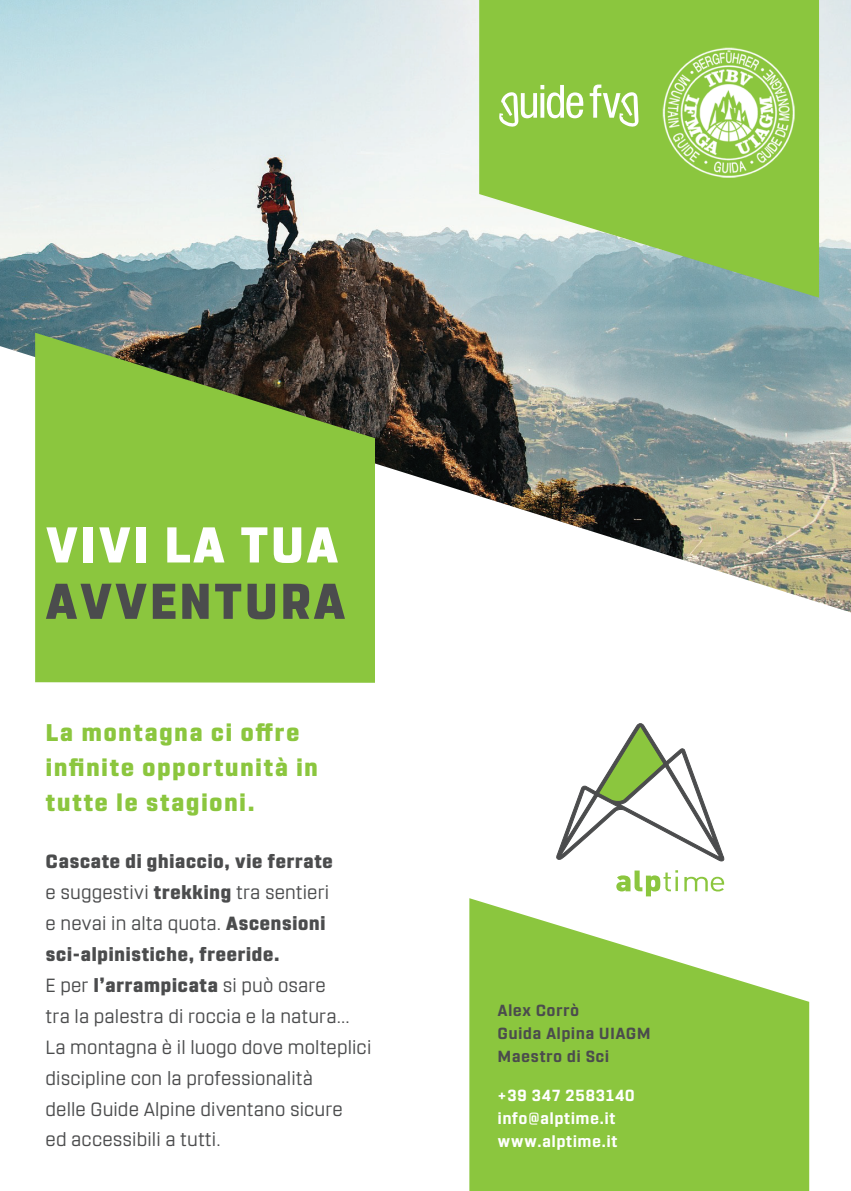
<style>
.page{position:relative;width:851px;height:1191px;background:#fff}
.page>*{position:absolute;margin:0;border:0;box-sizing:border-box;transform-origin:0 0}
.t1{font:800 50px "Rohn";letter-spacing:.06em;color:#fff}
.t2{font:800 50px "Rohn";letter-spacing:.06em;color:#4b4c4d}
.t3{font:800 24px/34.8px "Rohn";letter-spacing:.08em;color:#8bc63e}
.t4{font:19px/30.8px "Rohn";letter-spacing:.04em;color:#4b4c4d}
.t5{font:700 16px/22.8px "Rohn";letter-spacing:.06em;color:#fff}
.t6{font:700 16px/22.8px "Rohn";letter-spacing:.06em;color:#4b4c4d}
.s1{font-weight:800}
</style>
<div class="page">
<img style="left:0;top:1px;width:850px;height:611px">
<svg style="left:479px;top:1px;width:339px;height:297px;background:#91c55e"></svg>
<svg style="left:35px;top:333px;width:340px;height:350px;background:#7eaf3b"></svg>
<svg style="left:469px;top:898px;width:340px;height:293px;fill:#8bc63e"></svg>
<svg style="left:556px;top:723px;width:168px;height:138px"></svg>
<svg style="left:616px;top:870px;width:62px;height:26px"></svg>
<svg style="left:684px;top:876px;width:40px;height:15px"></svg>
<svg style="left:499px;top:85px;width:139px;height:42px"></svg>
<img style="left:657px;top:42px;width:143px;height:142px">
<h1 class="t1" style="left:46px;top:516px;width:293px">VIVI LA TUA</h1>
<h1 class="t2" style="left:46px;top:572px;width:300px">AVVENTURA</h1>
<p class="t3" style="left:46px;top:715px;width:273px">La montagna ci offre infinite opportunità in tutte le stagioni.</p>
<p class="t4" style="left:46px;top:846px;width:326px"><span class="s1">Cascate di ghiaccio, vie ferrate<br></span>e suggestivi <span class="s1">trekking</span> tra sentieri<br>e nevai in alta quota. <span class="s1">Ascensioni sci-alpinistiche, freeride.<br></span>E per <span class="s1">l’arrampicata</span> si può osare<br>tra la palestra di roccia e la natura...<br>La montagna è il luogo dove molteplici discipline con la professionalità<br>delle Guide Alpine diventano sicure<br>ed accessibili a tutti.</p>
<p class="t6" style="left:498px;top:999px;width:154px">Alex Corrò<br>Guida Alpina UIAGM<br>Maestro di Sci</p>
<p class="t5" style="left:498px;top:1083px;width:138px">+39 347 2583140 info@alptime.it www.alptime.it</p>
</div>
